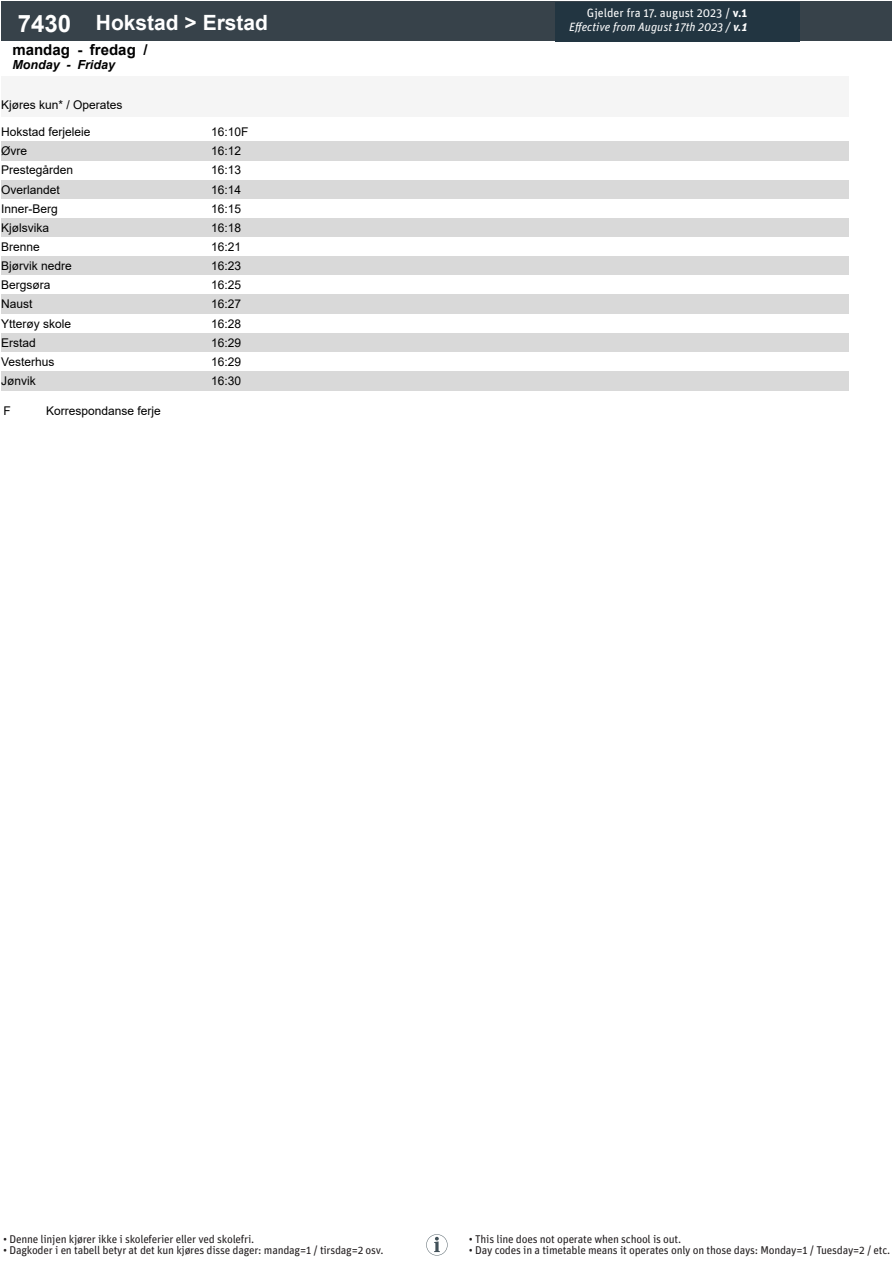
<style>
.page{position:relative;width:893px;height:1263px;background:#fff}
.page>*{position:absolute;margin:0;border:0;box-sizing:border-box;transform-origin:0 0}
.t1{font:700 21px "Arial";color:#fff}
.t2{font:700 15px "Arial";color:#000}
.t3{font:italic 700 12.45px "Arial";color:#000}
.t4{font:12px "Arial";color:#000}
.t5{font:italic 12px/14.4px "Unit Pro";color:#fff;text-align:right}
.t6{font:11.25px "Unit Pro";letter-spacing:-.02em;color:#231f20}
.s1{font-size:24px}
.s2{font-style:normal}
.s3{font-weight:700;font-style:normal}
.s4{font-weight:700}
</style>
<div class="page">
<div style="left:1px;top:77px;width:191px;height:40px;background:#f5f5f5"></div>
<div style="left:192px;top:77px;width:68px;height:40px;background:#f5f5f5"></div>
<div style="left:260px;top:77px;width:68px;height:40px;background:#f5f5f5"></div>
<div style="left:328px;top:77px;width:67px;height:40px;background:#f5f5f5"></div>
<div style="left:395px;top:77px;width:68px;height:40px;background:#f5f5f5"></div>
<div style="left:463px;top:77px;width:67px;height:40px;background:#f5f5f5"></div>
<div style="left:530px;top:77px;width:68px;height:40px;background:#f5f5f5"></div>
<div style="left:598px;top:77px;width:67px;height:40px;background:#f5f5f5"></div>
<div style="left:665px;top:77px;width:68px;height:40px;background:#f5f5f5"></div>
<div style="left:733px;top:77px;width:67px;height:40px;background:#f5f5f5"></div>
<div style="left:800px;top:77px;width:49px;height:40px;background:#f5f5f5"></div>
<div style="left:1px;top:1px;width:87px;height:40px;background:#37424a"></div>
<div style="left:88px;top:1px;width:804px;height:40px;background:#37424a"></div>
<div style="left:1px;top:142px;width:848px;height:19px;background:#d9d9d9"></div>
<div style="left:1px;top:180px;width:848px;height:19px;background:#d9d9d9"></div>
<div style="left:1px;top:218px;width:848px;height:19px;background:#d9d9d9"></div>
<div style="left:1px;top:257px;width:848px;height:19px;background:#d9d9d9"></div>
<div style="left:1px;top:295px;width:848px;height:19px;background:#d9d9d9"></div>
<div style="left:1px;top:333px;width:848px;height:19px;background:#d9d9d9"></div>
<div style="left:1px;top:371px;width:848px;height:20px;background:#d9d9d9"></div>
<div style="left:556px;top:2px;width:244px;height:39px;background:#223541"></div>
<svg style="left:426px;top:1234px;width:22px;height:21px"></svg>
<p class="t1" style="left:18px;top:8px;width:252px"><span class="s1">7430</span> Hokstad &gt; Erstad</p>
<p class="t2" style="left:12px;top:39px;width:137px">mandag - fredag /</p>
<p class="t3" style="left:12px;top:56px;width:104px">Monday - Friday</p>
<p class="t4" style="left:1px;top:97px;width:123px">Kjøres kun* / Operates</p>
<p class="t4" style="left:1px;top:124px;width:91px">Hokstad ferjeleie</p>
<p class="t4" style="left:211px;top:124px;width:39px">16:10F</p>
<p class="t4" style="left:1px;top:143px;width:27px">Øvre</p>
<p class="t4" style="left:211px;top:143px;width:32px">16:12</p>
<p class="t4" style="left:1px;top:162px;width:74px">Prestegården</p>
<p class="t4" style="left:211px;top:162px;width:32px">16:13</p>
<p class="t4" style="left:1px;top:181px;width:60px">Overlandet</p>
<p class="t4" style="left:211px;top:181px;width:32px">16:14</p>
<p class="t4" style="left:1px;top:200px;width:58px">Inner-Berg</p>
<p class="t4" style="left:211px;top:200px;width:32px">16:15</p>
<p class="t4" style="left:1px;top:219px;width:49px">Kjølsvika</p>
<p class="t4" style="left:211px;top:219px;width:32px">16:18</p>
<p class="t4" style="left:1px;top:239px;width:40px">Brenne</p>
<p class="t4" style="left:211px;top:239px;width:32px">16:21</p>
<p class="t4" style="left:1px;top:258px;width:72px">Bjørvik nedre</p>
<p class="t4" style="left:211px;top:258px;width:32px">16:23</p>
<p class="t4" style="left:1px;top:277px;width:51px">Bergsøra</p>
<p class="t4" style="left:211px;top:277px;width:32px">16:25</p>
<p class="t4" style="left:1px;top:296px;width:33px">Naust</p>
<p class="t4" style="left:211px;top:296px;width:32px">16:27</p>
<p class="t4" style="left:1px;top:315px;width:72px">Ytterøy skole</p>
<p class="t4" style="left:211px;top:315px;width:32px">16:28</p>
<p class="t4" style="left:1px;top:334px;width:36px">Erstad</p>
<p class="t4" style="left:211px;top:334px;width:32px">16:29</p>
<p class="t4" style="left:1px;top:353px;width:55px">Vesterhus</p>
<p class="t4" style="left:211px;top:353px;width:32px">16:29</p>
<p class="t4" style="left:1px;top:372px;width:36px">Jønvik</p>
<p class="t4" style="left:211px;top:372px;width:32px">16:30</p>
<p class="t4" style="left:3px;top:403px;width:9px">F</p>
<p class="t4" style="left:46px;top:403px;width:116px">Korrespondanse ferje</p>
<p class="t5" style="left:569px;top:5px;width:179px"><span class="s2">Gjelder fra 17. august 2023 /</span> <span class="s3">v.1<br></span>Effective from August 17th 2023 / <span class="s4">v.1</span></p>
<p class="t6" style="left:3px;top:1231px;width:253px">• Denne linjen kjører ikke i skoleferier eller ved skolefri.</p>
<p class="t6" style="left:3px;top:1243px;width:382px">• Dagkoder i en tabell betyr at det kun kjøres disse dager: mandag=1 / tirsdag=2 osv.</p>
<p class="t6" style="left:469px;top:1231px;width:214px">• This line does not operate when school is out.</p>
<p class="t6" style="left:469px;top:1243px;width:423px">• Day codes in a timetable means it operates only on those days: Monday=1 / Tuesday=2 / etc.</p>
</div>
